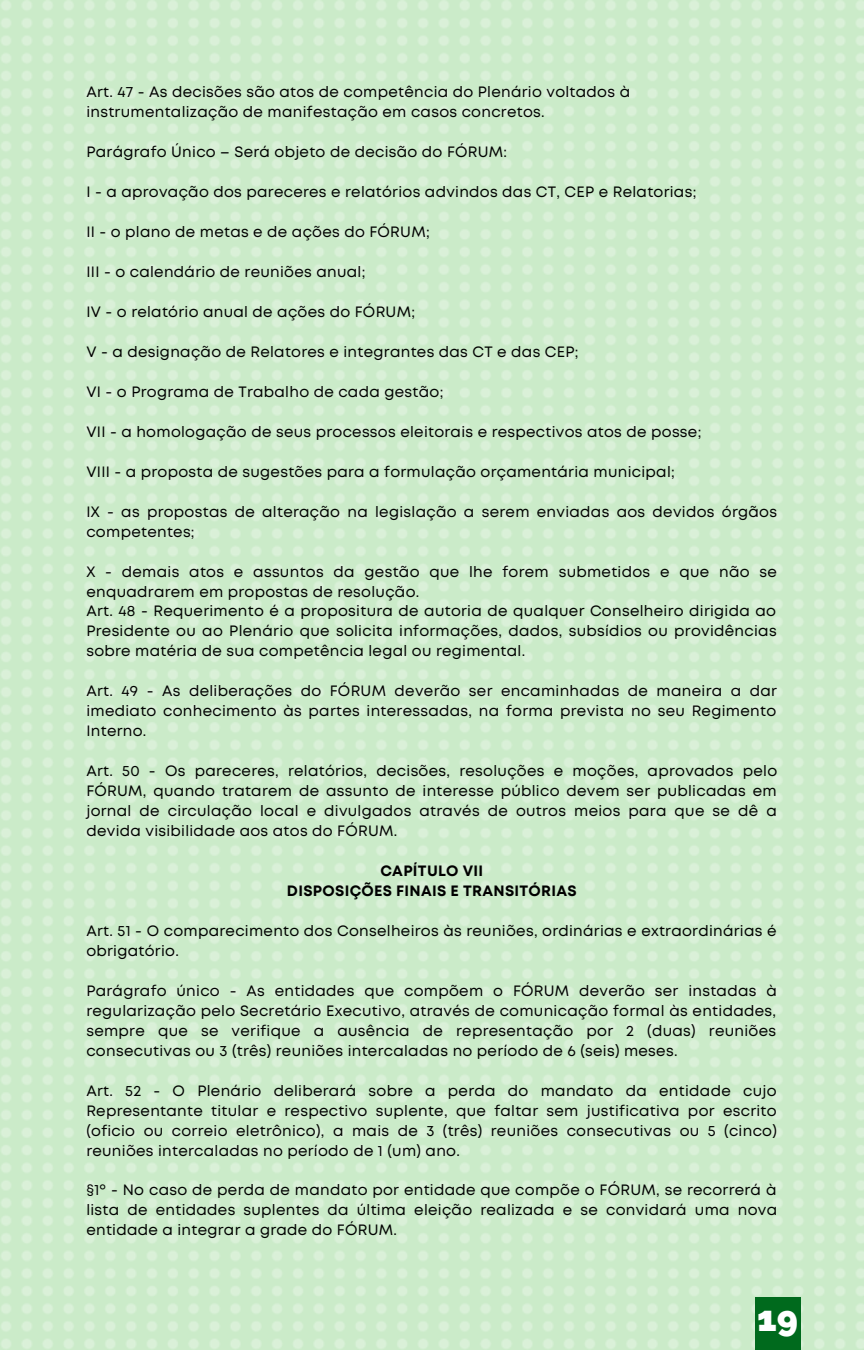
<style>
.page{position:relative;width:864px;height:1350px;background:#fff}
.page>*{position:absolute;margin:0;border:0;box-sizing:border-box;transform-origin:0 0}
.t1{font:800 36px "Raleway";color:#fff}
.t2{font:15.08px/20px "Mont";letter-spacing:.02em;color:#000;text-align:justify}
.t3{font:700 15.08px "Mont";letter-spacing:.02em;color:#000}
</style>
<div class="page">
<img style="left:0;top:0;width:864px;height:1350px">
<div style="left:755px;top:1297px;width:45px;height:53px;background:#006a1d"></div>
<p class="t2" style="left:86px;top:83px;width:545px">Art. 47 - As decisões são atos de competência do Plenário voltados à instrumentalização de manifestação em casos concretos.</p>
<p class="t2" style="left:86px;top:143px;width:422px">Parágrafo Único – Será objeto de decisão do FÓRUM:</p>
<p class="t2" style="left:86px;top:183px;width:611px">I - a aprovação dos pareceres e relatórios advindos das CT, CEP e Relatorias;</p>
<p class="t2" style="left:86px;top:223px;width:345px">II - o plano de metas e de ações do FÓRUM;</p>
<p class="t2" style="left:86px;top:263px;width:281px">III - o calendário de reuniões anual;</p>
<p class="t2" style="left:86px;top:303px;width:330px">IV - o relatório anual de ações do FÓRUM;</p>
<p class="t2" style="left:86px;top:343px;width:494px">V - a designação de Relatores e integrantes das CT e das CEP;</p>
<p class="t2" style="left:86px;top:383px;width:358px">VI - o Programa de Trabalho de cada gestão;</p>
<p class="t2" style="left:86px;top:423px;width:617px">VII - a homologação de seus processos eleitorais e respectivos atos de posse;</p>
<p class="t2" style="left:86px;top:463px;width:590px">VIII - a proposta de sugestões para a formulação orçamentária municipal;</p>
<p class="t2" style="left:86px;top:503px;width:692px">IX - as propostas de alteração na legislação a serem enviadas aos devidos órgãos competentes;</p>
<p class="t2" style="left:86px;top:562px;width:692px">X - demais atos e assuntos da gestão que lhe forem submetidos e que não se enquadrarem em propostas de resolução.</p>
<p class="t2" style="left:86px;top:602px;width:692px">Art. 48 - Requerimento é a propositura de autoria de qualquer Conselheiro dirigida ao Presidente ou ao Plenário que solicita informações, dados, subsídios ou providências sobre matéria de sua competência legal ou regimental.</p>
<p class="t2" style="left:86px;top:682px;width:692px">Art. 49 - As deliberações do FÓRUM deverão ser encaminhadas de maneira a dar imediato conhecimento às partes interessadas, na forma prevista no seu Regimento Interno.</p>
<p class="t2" style="left:86px;top:762px;width:692px">Art. 50 - Os pareceres, relatórios, decisões, resoluções e moções, aprovados pelo FÓRUM, quando tratarem de assunto de interesse público devem ser publicadas em jornal de circulação local e divulgados através de outros meios para que se dê a devida visibilidade aos atos do FÓRUM.</p>
<p class="t3" style="left:380px;top:865px;width:104px">CAPÍTULO VII</p>
<p class="t3" style="left:287px;top:885px;width:291px">DISPOSIÇÕES FINAIS E TRANSITÓRIAS</p>
<p class="t2" style="left:86px;top:922px;width:692px">Art. 51 - O comparecimento dos Conselheiros às reuniões, ordinárias e extraordinárias é obrigatório.</p>
<p class="t2" style="left:86px;top:982px;width:692px">Parágrafo único - As entidades que compõem o FÓRUM deverão ser instadas à regularização pelo Secretário Executivo, através de comunicação formal às entidades, sempre que se verifique a ausência de representação por 2 (duas) reuniões consecutivas ou 3 (três) reuniões intercaladas no período de 6 (seis) meses.</p>
<p class="t2" style="left:86px;top:1081px;width:692px">Art. 52 - O Plenário deliberará sobre a perda do mandato da entidade cujo Representante titular e respectivo suplente, que faltar sem justificativa por escrito (oficio ou correio eletrônico), a mais de 3 (três) reuniões consecutivas ou 5 (cinco) reuniões intercaladas no período de 1 (um) ano.</p>
<p class="t2" style="left:86px;top:1181px;width:692px">§1º - No caso de perda de mandato por entidade que compõe o FÓRUM, se recorrerá à lista de entidades suplentes da última eleição realizada e se convidará uma nova entidade a integrar a grade do FÓRUM.</p>
<p class="t1" style="left:757px;top:1297px;width:42px">19</p>
</div>
